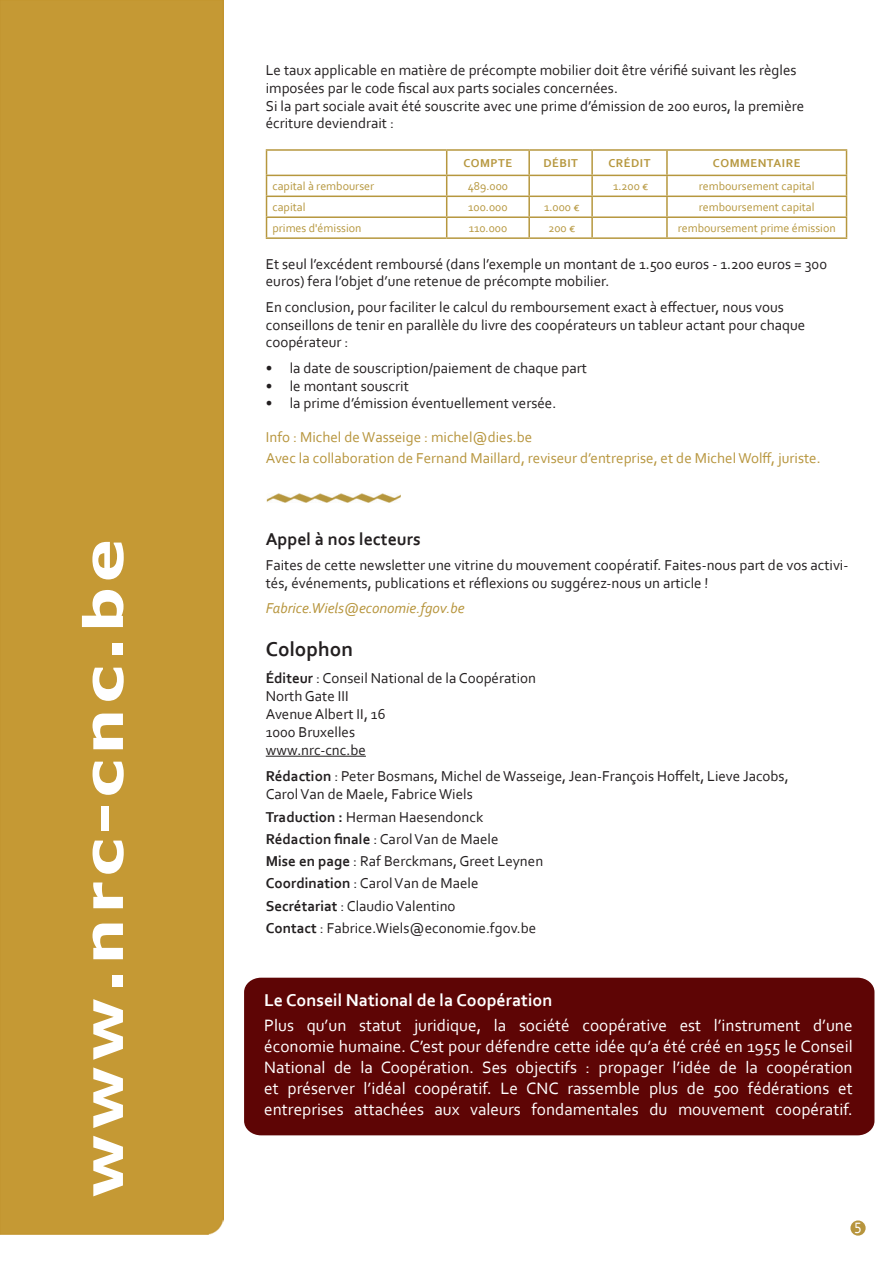
<style>
.page{position:relative;width:893px;height:1263px;background:#fff}
.page>*{position:absolute;margin:0;border:0;box-sizing:border-box;transform-origin:0 0}
.t1{font:700 54px "Verdana";letter-spacing:.075em;color:#fff;scale:1.2 1}
.t2{font:700 21px "Corbel";color:#231f20}
.t3{font:700 18px "Corbel";color:#231f20}
.t4{font:700 17.85px "Corbel";color:#fff}
.t5{font:17.25px/21px "Corbel";color:#fff;text-align:justify}
.t6{font:15px/17.5px "Corbel";color:#231f20}
.t7{font:15px/20.7px "Corbel";color:#b7953d}
.t8{font:italic 15px "Corbel";color:#b7953d}
.t9{font:15px "Andale Mono";color:#fff}
.t10{font:12px "Corbel";color:#b6973e}
.t11{font:700 12px "Corbel";letter-spacing:.04em;color:#b6973e}
.s1{font-weight:700}
</style>
<div class="page">
<div style="left:0;top:0;width:223px;height:1234px;background:#c59934"></div>
<div style="left:850px;top:1220px;width:16px;height:15px;background:#b7953d;border-radius:50%"></div>
<hr style="left:266px;top:756px;width:100px;height:1px;background:#231f20">
<hr style="left:266px;top:149px;width:181px;height:2px;background:#b6973e">
<hr style="left:447px;top:149px;width:82px;height:2px;background:#b6973e">
<hr style="left:529px;top:149px;width:63px;height:2px;background:#b6973e">
<hr style="left:592px;top:149px;width:75px;height:2px;background:#b6973e">
<hr style="left:667px;top:149px;width:180px;height:2px;background:#b6973e">
<svg style="left:266px;top:151px;width:1px;height:86px"></svg>
<svg style="left:846px;top:151px;width:1px;height:86px"></svg>
<hr style="left:528px;top:151px;width:2px;height:24px;background:#b6973e">
<hr style="left:591px;top:151px;width:2px;height:24px;background:#b6973e">
<hr style="left:666px;top:151px;width:2px;height:24px;background:#b6973e">
<hr style="left:266px;top:175px;width:181px;height:1px;background:#b6973e">
<hr style="left:447px;top:175px;width:82px;height:1px;background:#b6973e">
<hr style="left:529px;top:175px;width:63px;height:1px;background:#b6973e">
<hr style="left:528px;top:176px;width:2px;height:20px;background:#b6973e">
<hr style="left:592px;top:175px;width:75px;height:1px;background:#b6973e">
<hr style="left:591px;top:176px;width:2px;height:20px;background:#b6973e">
<hr style="left:667px;top:175px;width:180px;height:1px;background:#b6973e">
<hr style="left:666px;top:176px;width:2px;height:20px;background:#b6973e">
<hr style="left:266px;top:196px;width:181px;height:1px;background:#b6973e">
<hr style="left:447px;top:196px;width:82px;height:1px;background:#b6973e">
<hr style="left:529px;top:196px;width:63px;height:1px;background:#b6973e">
<hr style="left:592px;top:196px;width:75px;height:1px;background:#b6973e">
<hr style="left:667px;top:196px;width:180px;height:1px;background:#b6973e">
<hr style="left:266px;top:216px;width:181px;height:2px;background:#b6973e">
<hr style="left:447px;top:216px;width:82px;height:2px;background:#b6973e">
<svg style="left:446px;top:151px;width:1px;height:86px"></svg>
<hr style="left:529px;top:216px;width:63px;height:2px;background:#b6973e">
<svg style="left:528px;top:197px;width:2px;height:40px"></svg>
<hr style="left:592px;top:216px;width:75px;height:2px;background:#b6973e">
<svg style="left:591px;top:197px;width:2px;height:40px"></svg>
<hr style="left:667px;top:216px;width:180px;height:2px;background:#b6973e">
<svg style="left:666px;top:197px;width:2px;height:40px"></svg>
<hr style="left:266px;top:237px;width:181px;height:2px;background:#b6973e">
<hr style="left:447px;top:237px;width:82px;height:2px;background:#b6973e">
<hr style="left:529px;top:237px;width:63px;height:2px;background:#b6973e">
<hr style="left:592px;top:237px;width:75px;height:2px;background:#b6973e">
<hr style="left:667px;top:237px;width:180px;height:2px;background:#b6973e">
<div style="left:244px;top:978px;width:630px;height:157px;background:#5e0505"></div>
<img style="left:267px;top:493px;width:134px;height:10px">
<h1 class="t1" style="left:69px;top:1198px;width:550px;rotate:-90deg">www.nrc-cnc.be</h1>
<p class="t6" style="left:266px;top:61px;width:540px">Le taux applicable en matière de précompte mobilier doit être vérifié suivant les règles imposées par le code fiscal aux parts sociales concernées.<br>Si la part sociale avait été souscrite avec une prime d’émission de 200 euros, la première écriture deviendrait :</p>
<p class="t11" style="left:463px;top:156px;width:50px">COMPTE</p>
<p class="t11" style="left:543px;top:156px;width:36px">DÉBIT</p>
<p class="t11" style="left:608px;top:156px;width:44px">CRÉDIT</p>
<p class="t11" style="left:713px;top:156px;width:89px">COMMENTAIRE</p>
<p class="t10" style="left:272px;top:179px;width:103px">capital à rembourser</p>
<p class="t10" style="left:468px;top:179px;width:42px">489.000</p>
<p class="t10" style="left:613px;top:179px;width:37px">1.200 €</p>
<p class="t10" style="left:699px;top:179px;width:117px">remboursement capital</p>
<p class="t10" style="left:272px;top:200px;width:35px">capital</p>
<p class="t10" style="left:468px;top:200px;width:41px">100.000</p>
<p class="t10" style="left:544px;top:200px;width:37px">1.000 €</p>
<p class="t10" style="left:699px;top:200px;width:117px">remboursement capital</p>
<p class="t10" style="left:272px;top:221px;width:91px">primes d'émission</p>
<p class="t10" style="left:469px;top:221px;width:40px">110.000</p>
<p class="t10" style="left:548px;top:221px;width:28px">200 €</p>
<p class="t10" style="left:678px;top:221px;width:160px">remboursement prime émission</p>
<p class="t6" style="left:266px;top:254px;width:563px">Et seul l’excédent remboursé (dans l’exemple un montant de 1.500 euros - 1.200 euros = 300 euros) fera l’objet d’une retenue de précompte mobilier.</p>
<p class="t6" style="left:266px;top:298px;width:541px">En conclusion, pour faciliter le calcul du remboursement exact à effectuer, nous vous conseillons de tenir en parallèle du livre des coopérateurs un tableur actant pour chaque coopérateur :</p>
<p class="t6" style="left:266px;top:359px;width:323px">• la date de souscription/paiement de chaque part</p>
<p class="t6" style="left:266px;top:377px;width:145px">• le montant souscrit</p>
<p class="t6" style="left:266px;top:394px;width:292px">• la prime d’émission éventuellement versée.</p>
<p class="t7" style="left:266px;top:426px;width:556px">Info : Michel de Wasseige : michel@dies.be<br>Avec la collaboration de Fernand Maillard, reviseur d’entreprise, et de Michel Wolff, juriste.</p>
<p class="t3" style="left:266px;top:527px;width:156px">Appel à nos lecteurs</p>
<p class="t6" style="left:266px;top:556px;width:584px">Faites de cette newsletter une vitrine du mouvement coopératif. Faites-nous part de vos activi&shy;tés, événements, publications et réflexions ou suggérez-nous un article !</p>
<p class="t8" style="left:266px;top:598px;width:200px">Fabrice.Wiels@economie.fgov.be</p>
<h2 class="t2" style="left:266px;top:636px;width:89px">Colophon</h2>
<p class="t6" style="left:266px;top:668px;width:272px;line-height:18px"><span class="s1">Éditeur</span> : Conseil National de la Coopération<br>North Gate III<br>Avenue Albert II, 16<br>1000 Bruxelles<br>www.nrc-cnc.be</p>
<p class="t6" style="left:266px;top:767px;width:524px;line-height:18px"><span class="s1">Rédaction</span> : Peter Bosmans, Michel de Wasseige, Jean-François Hoffelt, Lieve Jacobs,<br>Carol Van de Maele, Fabrice Wiels</p>
<p class="t6" style="left:266px;top:805px;width:279px;line-height:22.2px"><span class="s1">Traduction :</span> Herman Haesendonck <span class="s1">Rédaction finale</span> : Carol Van de Maele<br><span class="s1">Mise en page</span> : Raf Berckmans, Greet Leynen <span class="s1">Coordination</span> : Carol Van de Maele <span class="s1">Secrétariat</span> : Claudio Valentino<br><span class="s1">Contact</span> : Fabrice.Wiels@economie.fgov.be</p>
<p class="t4" style="left:264px;top:989px;width:290px">Le Conseil National de la Coopération</p>
<p class="t5" style="left:264px;top:1015px;width:590px">Plus qu’un statut juridique, la société coopérative est l’instrument d’une économie humaine. C’est pour défendre cette idée qu’a été créé en 1955 le Conseil National de la Coopération. Ses objectifs : propager l’idée de la coopération et préserver l’idéal coopératif. Le CNC rassemble plus de 500 fédérations et entreprises attachées aux valeurs fondamentales du mouvement coopératif.</p>
<p class="t9" style="left:854px;top:1218px;width:10px">5</p>
</div>
